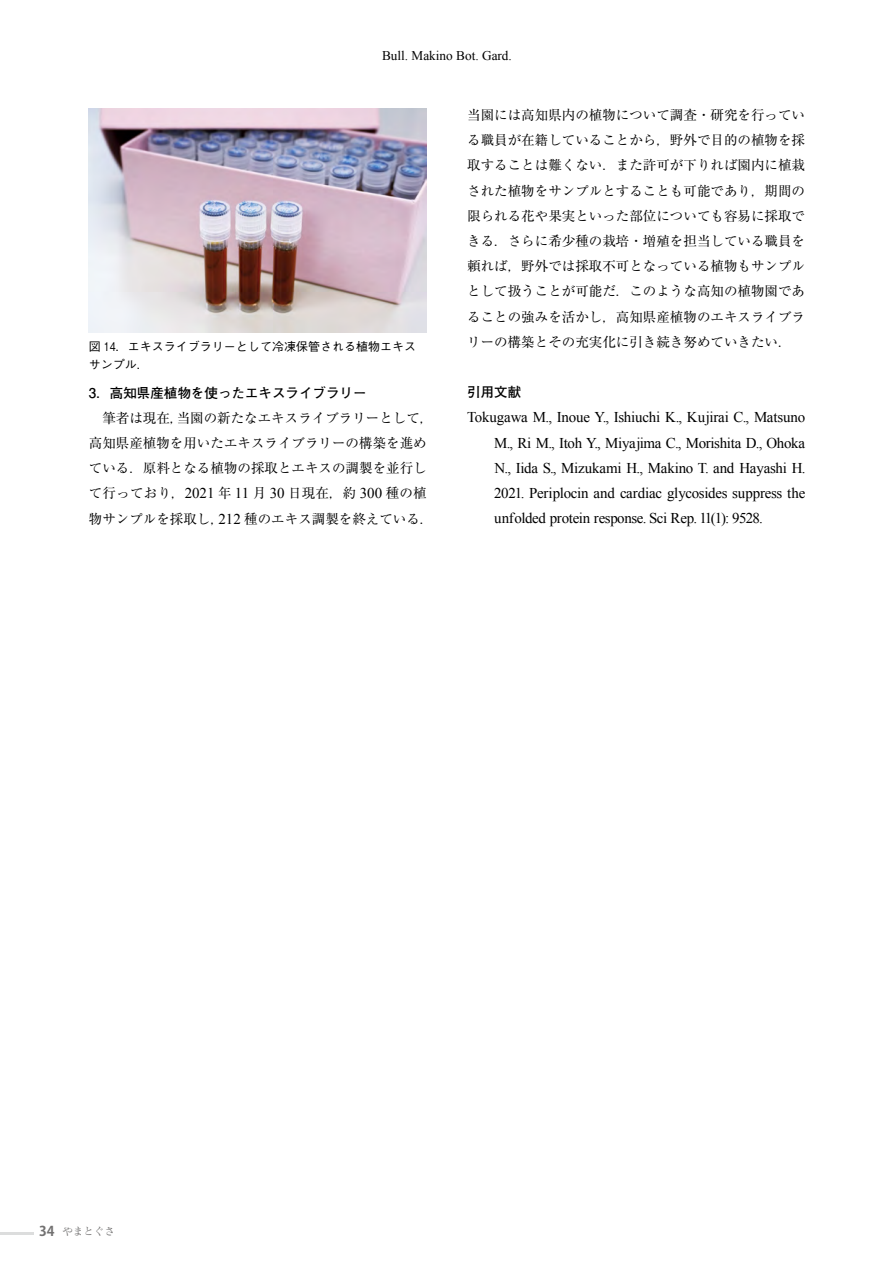
<style>
.page{position:relative;width:894px;height:1263px;background:#fff}
.page>*{position:absolute;margin:0;border:0;box-sizing:border-box;transform-origin:0 0}
.t1{font:15px/25.2px "Times New Roman";letter-spacing:-.02em;color:#000;text-align:justify}
.t2{font:13.5px/25.2px "Ryumin Pr 6 N";color:#000}
.t3{font:700 13.5px "Futo Go B101 Pr 6 N";color:#000}
.t4{font:13.2px "Times New Roman";color:#000}
.t5{font:500 12px/18px "Gothic BBB Pro";color:#000}
.t6{font:10.5px "Matisse Pro M";color:#727171}
.s1{font-family:"Times New Roman";font-size:15px}
.s2{font-family:"Koz Go Pro";font-weight:700;font-size:13.5px}
</style>
<div class="page">
<hr style="left:0;top:1232px;width:34px;height:3px;background:#dcdddd">
<img style="left:89px;top:108px;width:337px;height:225px">
<p class="t4" style="left:382px;top:47px;width:131px">Bull. Makino Bot. Gard.</p>
<p class="t5" style="left:89px;top:336px;width:328px">図 14．エキスライブラリーとして冷凍保管される植物エキスサンプル.</p>
<p class="t3" style="left:89px;top:382px;width:279px">3．高知県産植物を使ったエキスライブラリー</p>
<p class="t2" style="left:89px;top:404px;width:346px">　筆者は現在，当園の新たなエキスライブラリーとして，高知県産植物を用いたエキスライブラリーの構築を進めている．原料となる植物の採取とエキスの調製を並行して行っており，<span class="s1">2021</span> 年 <span class="s1">11</span> 月 <span class="s1">30</span> 日現在，約 <span class="s1">300</span> 種の植物サンプルを採取し，<span class="s1">212</span> 種のエキス調製を終えている．</p>
<p class="t2" style="left:467px;top:102px;width:339px;text-align:justify">当園には高知県内の植物について調査・研究を行っている職員が在籍していることから，野外で目的の植物を採取することは難くない．また許可が下りれば園内に植栽された植物をサンプルとすることも可能であり，期間の限られる花や果実といった部位についても容易に採取できる．さらに希少種の栽培・増殖を担当している職員を頼れば，野外では採取不可となっている植物もサンプルとして扱うことが可能だ．このような高知の植物園であることの強みを活かし，高知県産植物のエキスライブラリーの構築とその充実化に引き続き努めていきたい．</p>
<p class="t3" style="left:467px;top:381px;width:55px">引用文献</p>
<p class="t1" style="left:494px;top:405px;width:313px;text-indent:-27px">Tokugawa M., Inoue Y., Ishiuchi K., Kujirai C., Matsuno M., Ri M., Itoh Y., Miyajima C., Morishita D., Ohoka N., Iida S., Mizukami H., Makino T. and Hayashi H.<br>2021. Periplocin and cardiac glycosides suppress the unfolded protein response. Sci Rep. 11(1): 9528.</p>
<p class="t6" style="left:39px;top:1224px;width:77px"><span class="s2">34</span> やまとぐさ</p>
</div>
